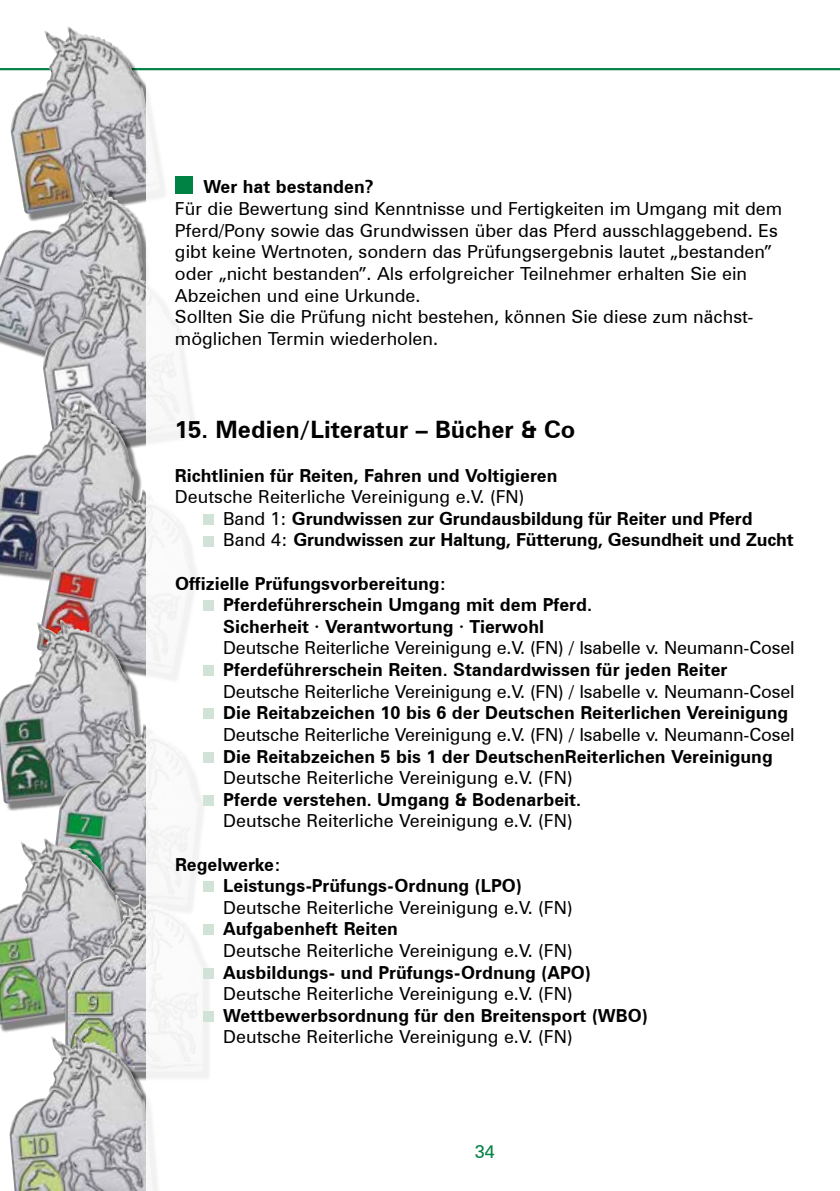
<style>
.page{position:relative;width:840px;height:1191px;background:#fff}
.page>*{position:absolute;margin:0;border:0;box-sizing:border-box;transform-origin:0 0}
.t1{font:700 24px "Zurich BT";color:#000}
.t2{font:18px/21.6px "Zurich BT";color:#000}
.t3{font:700 18px/21.6px "Zurich BT";color:#000}
.t4{font:18px "Zurich BT";color:#008244}
.s1{font-weight:400}
</style>
<div class="page">
<hr style="left:0;top:68px;width:839px;height:2px;background:#008244">
<img style="left:11px;top:26px;width:149px;height:155px">
<img style="left:0;top:178px;width:143px;height:180px">
<img style="left:43px;top:264px;width:103px;height:183px">
<div style="left:0;top:399px;width:142px;height:191px;background:#000;opacity:.5"></div>
<img style="left:0;top:396px;width:134px;height:186px">
<img style="left:37px;top:485px;width:109px;height:138px">
<div style="left:0;top:623px;width:149px;height:188px;background:#000;opacity:.5"></div>
<img style="left:0;top:619px;width:141px;height:184px">
<img style="left:50px;top:721px;width:96px;height:173px">
<div style="left:0;top:841px;width:141px;height:192px;background:#000;opacity:.5"></div>
<img style="left:0;top:838px;width:133px;height:186px">
<img style="left:65px;top:894px;width:81px;height:140px">
<img style="left:9px;top:1034px;width:137px;height:157px">
<div style="left:146px;top:73px;width:693px;height:1118px;background:#fff"></div>
<div style="left:175px;top:176px;width:17px;height:17px;background:#008244"></div>
<div style="left:203px;top:514px;width:11px;height:11px;background:#d1e3d6"></div>
<div style="left:203px;top:535px;width:11px;height:11px;background:#d1e3d6"></div>
<div style="left:203px;top:600px;width:11px;height:11px;background:#d1e3d6"></div>
<div style="left:203px;top:665px;width:11px;height:11px;background:#d1e3d6"></div>
<div style="left:203px;top:708px;width:11px;height:11px;background:#d1e3d6"></div>
<div style="left:203px;top:751px;width:11px;height:11px;background:#d1e3d6"></div>
<div style="left:203px;top:795px;width:11px;height:10px;background:#d1e3d6"></div>
<div style="left:203px;top:881px;width:11px;height:11px;background:#d1e3d6"></div>
<div style="left:203px;top:924px;width:11px;height:11px;background:#d1e3d6"></div>
<div style="left:203px;top:967px;width:11px;height:11px;background:#d1e3d6"></div>
<div style="left:203px;top:1011px;width:11px;height:10px;background:#d1e3d6"></div>
<p class="t3" style="left:203px;top:176px;width:172px">Wer hat bestanden?</p>
<p class="t2" style="left:175px;top:198px;width:608px">Für die Bewertung sind Kenntnisse und Fertigkeiten im Umgang mit dem Pferd/Pony sowie das Grundwissen über das Pferd ausschlaggebend. Es gibt keine Wertnoten, sondern das Prüfungsergebnis lautet „bestanden” oder „nicht bestanden”. Als erfolgreicher Teilnehmer erhalten Sie ein Abzeichen und eine Urkunde.<br>Sollten Sie die Prüfung nicht bestehen, können Sie diese zum nächst&shy;möglichen Termin wiederholen.</p>
<h1 class="t1" style="left:175px;top:415px;width:401px">15. Medien/Literatur – Bücher &amp; Co</h1>
<p class="t3" style="left:175px;top:464px;width:384px">Richtlinien für Reiten, Fahren und Voltigieren</p>
<p class="t3" style="left:223px;top:486px;width:571px;text-indent:-48px"><span class="s1">Deutsche Reiterliche Vereinigung e.V. (FN)<br>Band 1:</span> Grundwissen zur Grundausbildung für Reiter und Pferd<br><span class="s1">Band 4:</span> Grundwissen zur Haltung, Fütterung, Gesundheit und Zucht</p>
<p class="t3" style="left:223px;top:572px;width:370px;text-indent:-48px">Offizielle Prüfungsvorbereitung:<br>Pferdeführerschein Umgang mit dem Pferd.<br>Sicherheit · Verantwortung · Tierwohl</p>
<p class="t2" style="left:223px;top:637px;width:572px">Deutsche Reiterliche Vereinigung e.V. (FN) / Isabelle v. Neumann-Cosel</p>
<p class="t3" style="left:223px;top:658px;width:505px">Pferdeführerschein Reiten. Standardwissen für jeden Reiter</p>
<p class="t2" style="left:223px;top:680px;width:572px">Deutsche Reiterliche Vereinigung e.V. (FN) / Isabelle v. Neumann-Cosel</p>
<p class="t3" style="left:223px;top:702px;width:566px">Die Reitabzeichen 10 bis 6 der Deutschen Reiterlichen Vereinigung</p>
<p class="t2" style="left:223px;top:723px;width:572px">Deutsche Reiterliche Vereinigung e.V. (FN) / Isabelle v. Neumann-Cosel</p>
<p class="t3" style="left:223px;top:745px;width:550px">Die Reitabzeichen 5 bis 1 der DeutschenReiterlichen Vereinigung</p>
<p class="t2" style="left:223px;top:766px;width:351px">Deutsche Reiterliche Vereinigung e.V. (FN)</p>
<p class="t3" style="left:223px;top:788px;width:359px">Pferde verstehen. Umgang &amp; Bodenarbeit.</p>
<p class="t2" style="left:223px;top:810px;width:351px">Deutsche Reiterliche Vereinigung e.V. (FN)</p>
<p class="t3" style="left:223px;top:853px;width:300px;text-indent:-48px">Regelwerke:<br>Leistungs-Prüfungs-Ordnung (LPO)</p>
<p class="t2" style="left:223px;top:896px;width:351px">Deutsche Reiterliche Vereinigung e.V. (FN)</p>
<p class="t3" style="left:223px;top:918px;width:176px">Aufgabenheft Reiten</p>
<p class="t2" style="left:223px;top:939px;width:351px">Deutsche Reiterliche Vereinigung e.V. (FN)</p>
<p class="t3" style="left:223px;top:961px;width:369px">Ausbildungs- und Prüfungs-Ordnung (APO)</p>
<p class="t2" style="left:223px;top:982px;width:351px">Deutsche Reiterliche Vereinigung e.V. (FN)</p>
<p class="t3" style="left:223px;top:1004px;width:426px">Wettbewerbsordnung für den Breitensport (WBO)</p>
<p class="t2" style="left:223px;top:1026px;width:351px">Deutsche Reiterliche Vereinigung e.V. (FN)</p>
<p class="t4" style="left:474px;top:1140px;width:21px">34</p>
</div>
